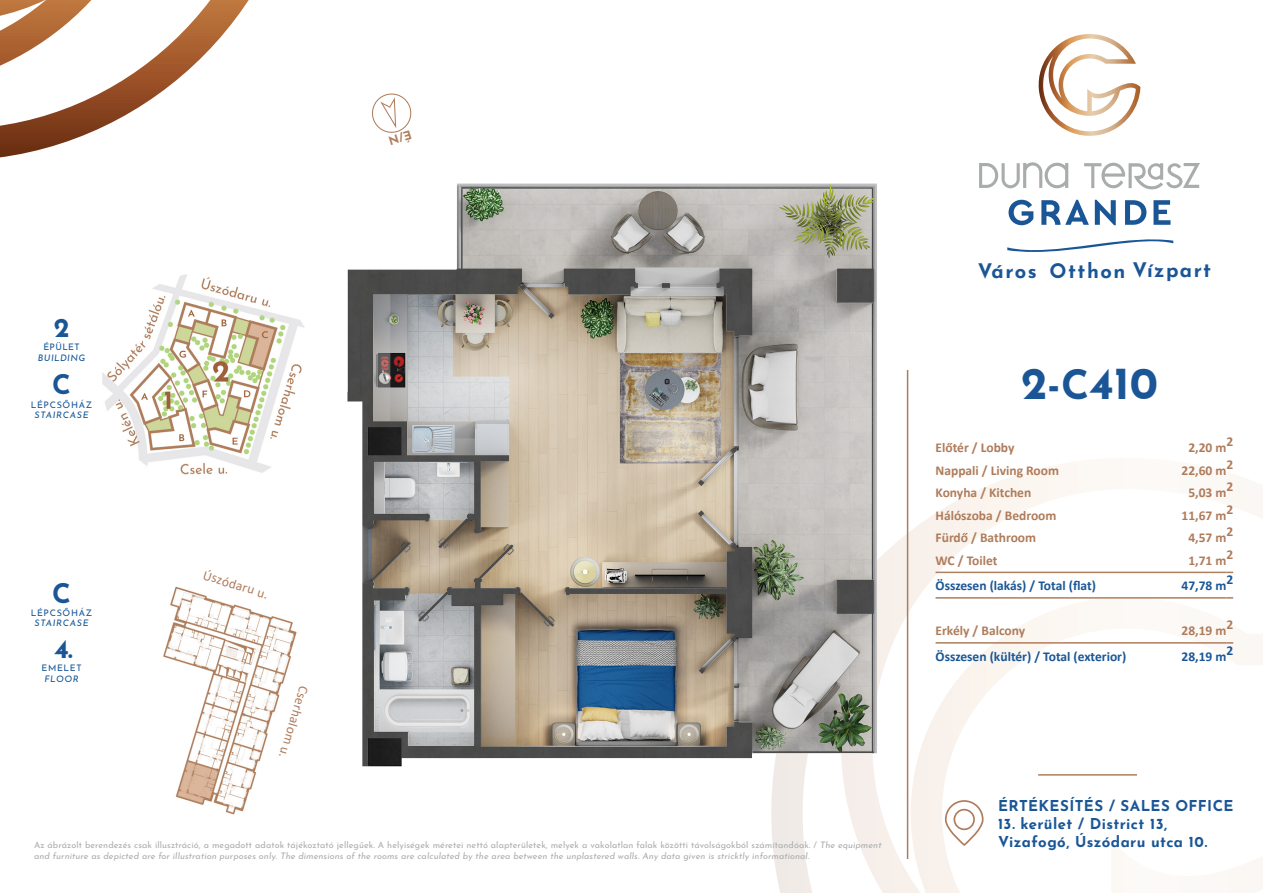
<style>
.page{position:relative;width:1263px;height:893px;background:#fff}
.page>*{position:absolute;margin:0;border:0;box-sizing:border-box;transform-origin:0 0}
.t1{font:700 45px "Josefin Sans";color:#1a5696}
.t2{font:700 27px "Josefin Sans";color:#1a5696}
.t3{font:700 20.1px "Josefin Sans";letter-spacing:.075em;color:#1a5696}
.t4{font:700 15px "Josefin Sans";letter-spacing:.025em;color:#1a5696}
.t5{font:700 13.5px "Calibri";color:#af7c5b}
.t6{font:700 13.5px "Calibri";color:#1a5696}
.t7{font:13.5px "Calibri";color:#af7c5b}
.t8{font:9px "Josefin Sans";letter-spacing:.01em;color:#aaadad}
.t9{font:italic 9px "Josefin Sans";letter-spacing:.01em;color:#aaadad}
.t10{font:9px "Josefin Sans";letter-spacing:.07em;color:#145696}
.t11{font:italic 9px "Josefin Sans";letter-spacing:.075em;color:#145696}
.t12{font:italic 9px "Josefin Sans";letter-spacing:.045em;color:#145696}
.s1{font-size:40.5px}
.s2{font-style:italic}
</style>
<div class="page">
<svg style="left:771px;top:459px;width:492px;height:434px"></svg>
<hr style="left:907px;top:370px;width:1px;height:489px;background:#af7c5b">
<svg style="left:944px;top:799px;width:40px;height:48px"></svg>
<svg style="left:1007px;top:239px;width:166px;height:13px"></svg>
<svg style="left:979px;top:162px;width:221px;height:27px"></svg>
<svg style="left:1038px;top:34px;width:102px;height:102px"></svg>
<svg style="left:1008px;top:200px;width:25px;height:25px"></svg>
<svg style="left:1095px;top:200px;width:21px;height:25px"></svg>
<svg style="left:1125px;top:200px;width:21px;height:25px"></svg>
<svg style="left:1153px;top:200px;width:17px;height:25px"></svg>
<svg style="left:1041px;top:200px;width:48px;height:25px"></svg>
<svg style="left:0;top:0;width:249px;height:158px"></svg>
<hr style="left:1038px;top:774px;width:99px;height:2px;background:#af7c5b">
<img style="left:163px;top:586px;width:134px;height:229px">
<img style="left:102px;top:274px;width:197px;height:201px">
<hr style="left:935px;top:572px;width:291px;height:1px;background:#af7e5c">
<hr style="left:935px;top:597px;width:291px;height:2px;background:#af7e5c">
<svg style="left:1226px;top:597px;width:7px;height:2px"></svg>
<hr style="left:935px;top:642px;width:291px;height:2px;background:#af7e5c">
<svg style="left:1226px;top:642px;width:7px;height:2px"></svg>
<img style="left:299px;top:183px;width:632px;height:621px">
<svg style="left:372px;top:93px;width:40px;height:40px"></svg>
<p class="t2" style="left:54px;top:303px;width:17px">2</p>
<p class="t2" style="left:52px;top:361px;width:20px">C</p>
<p class="t10" style="left:43px;top:339px;width:38px">ÉPÜLET</p>
<p class="t12" style="left:38px;top:350px;width:49px">BUILDING</p>
<p class="t10" style="left:31px;top:397px;width:63px">LÉPCSŐHÁZ</p>
<p class="t11" style="left:35px;top:408px;width:56px">STAIRCASE</p>
<p class="t2" style="left:52px;top:569px;width:20px">C</p>
<p class="t10" style="left:31px;top:605px;width:63px">LÉPCSŐHÁZ</p>
<p class="t11" style="left:35px;top:616px;width:56px">STAIRCASE</p>
<p class="t2" style="left:54px;top:624px;width:20px">4.</p>
<p class="t10" style="left:42px;top:660px;width:41px">EMELET</p>
<p class="t11" style="left:44px;top:671px;width:36px">FLOOR</p>
<p class="t7" style="left:206px;top:566px;width:69px;rotate:17deg">Úszódaru u.</p>
<p class="t7" style="left:313px;top:688px;width:76px;rotate:106deg">Cserhalom u.</p>
<h3 class="t3" style="left:978px;top:253px;width:235px">Város Otthon Vízpart</h3>
<p class="t1" style="left:1021px;top:344px;width:138px">2-<span class="s1">C</span>410</p>
<p class="t5" style="left:935px;top:438px;width:80px">Előtér / Lobby</p>
<p class="t5" style="left:1188px;top:438px;width:46px">2,20 m2</p>
<p class="t5" style="left:935px;top:461px;width:125px">Nappali / Living Room</p>
<p class="t5" style="left:1181px;top:461px;width:53px">22,60 m2</p>
<p class="t5" style="left:935px;top:483px;width:97px">Konyha / Kitchen</p>
<p class="t5" style="left:1188px;top:483px;width:46px">5,03 m2</p>
<p class="t5" style="left:935px;top:506px;width:122px">Hálószoba / Bedroom</p>
<p class="t5" style="left:1181px;top:506px;width:53px">11,67 m2</p>
<p class="t5" style="left:935px;top:528px;width:102px">Fürdő / Bathroom</p>
<p class="t5" style="left:1188px;top:528px;width:46px">4,57 m2</p>
<p class="t5" style="left:935px;top:551px;width:63px">WC / Toilet</p>
<p class="t5" style="left:1188px;top:551px;width:46px">1,71 m2</p>
<p class="t6" style="left:935px;top:576px;width:162px">Összesen (lakás) / Total (flat)</p>
<p class="t6" style="left:1181px;top:576px;width:53px">47,78 m2</p>
<p class="t5" style="left:935px;top:621px;width:91px">Erkély / Balcony</p>
<p class="t5" style="left:1181px;top:621px;width:53px">28,19 m2</p>
<p class="t6" style="left:935px;top:647px;width:192px">Összesen (kültér) / Total (exterior)</p>
<p class="t6" style="left:1181px;top:647px;width:53px">28,19 m2</p>
<h3 class="t4" style="left:998px;top:793px;width:237px">ÉRTÉKESÍTÉS / SALES OFFICE</h3>
<h3 class="t4" style="left:998px;top:811px;width:171px">13. kerület / District 13,</h3>
<p class="t8" style="left:34px;top:837px;width:849px">Az ábrázolt berendezés csak illusztráció, a megadott adatok tájékoztató jellegűek. A helyiségek méretei nettó alapterületek, melyek a vakolatlan falak közötti távolságokból számítandóak. / <span class="s2">The equipment</span></p>
<h3 class="t4" style="left:998px;top:829px;width:211px">Vizafogó, Úszódaru utca 10.</h3>
<p class="t9" style="left:34px;top:848px;width:777px">and furniture as depicted are for illustration purposes only. The dimensions of the rooms are calculated by the area between the unplastered walls. Any data given is stricktly informational.</p>
</div>
